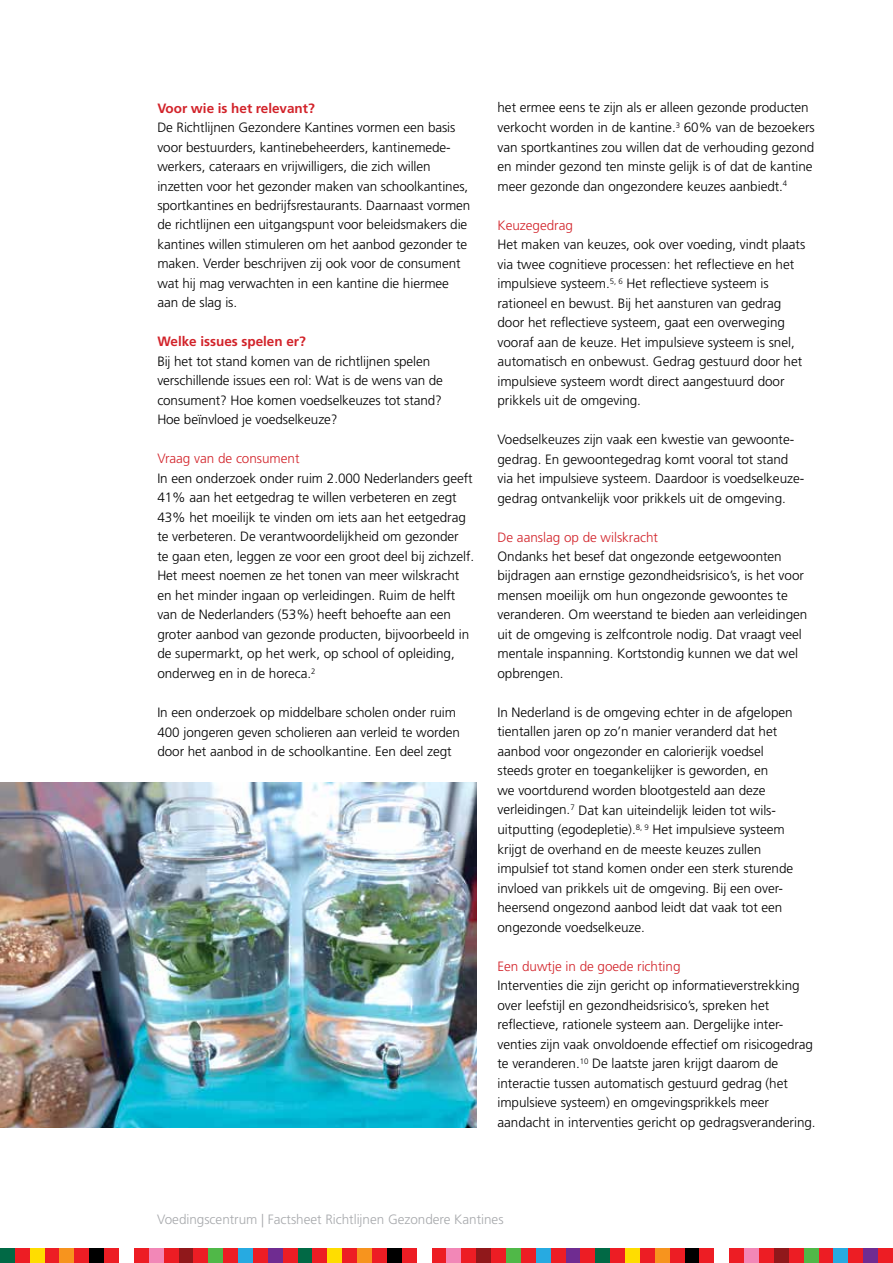
<style>
.page{position:relative;width:893px;height:1263px;background:#fff}
.page>*{position:absolute;margin:0;border:0;box-sizing:border-box;transform-origin:0 0}
.t1{font:300 13.5px/19.5px "Frutiger";letter-spacing:-.005em;color:#000}
.t2{font:300 13.5px "Frutiger";color:#d2232a}
.t3{font:300 13.5px "Frutiger";color:#a7a9ac}
.t4{font:700 13.5px "Frutiger";color:#d2232a}
</style>
<div class="page">
<div style="left:0;top:1248px;width:15px;height:15px;background:#016945"></div>
<div style="left:15px;top:1248px;width:15px;height:15px;background:#ed1d24"></div>
<div style="left:30px;top:1248px;width:15px;height:15px;background:#fd0"></div>
<div style="left:45px;top:1248px;width:15px;height:15px;background:#ed1d24"></div>
<div style="left:60px;top:1248px;width:14px;height:15px;background:#f7941e"></div>
<div style="left:74px;top:1248px;width:15px;height:15px;background:#ed1d24"></div>
<div style="left:89px;top:1248px;width:15px;height:15px;background:#000"></div>
<div style="left:104px;top:1248px;width:15px;height:15px;background:#ed1d24"></div>
<div style="left:134px;top:1248px;width:15px;height:15px;background:#ed1d24"></div>
<div style="left:149px;top:1248px;width:15px;height:15px;background:#f287b7"></div>
<div style="left:164px;top:1248px;width:15px;height:15px;background:#ed1d24"></div>
<div style="left:179px;top:1248px;width:14px;height:15px;background:#90181b"></div>
<div style="left:193px;top:1248px;width:15px;height:15px;background:#ed1d24"></div>
<div style="left:208px;top:1248px;width:15px;height:15px;background:#50b848"></div>
<div style="left:223px;top:1248px;width:15px;height:15px;background:#ed1d24"></div>
<div style="left:238px;top:1248px;width:15px;height:15px;background:#27aae1"></div>
<div style="left:253px;top:1248px;width:15px;height:15px;background:#ed1d24"></div>
<div style="left:268px;top:1248px;width:15px;height:15px;background:#6f2c91"></div>
<div style="left:283px;top:1248px;width:15px;height:15px;background:#ed1d24"></div>
<div style="left:298px;top:1248px;width:15px;height:15px;background:#016945"></div>
<div style="left:313px;top:1248px;width:14px;height:15px;background:#ed1d24"></div>
<div style="left:327px;top:1248px;width:15px;height:15px;background:#fd0"></div>
<div style="left:342px;top:1248px;width:15px;height:15px;background:#ed1d24"></div>
<div style="left:357px;top:1248px;width:15px;height:15px;background:#f7941e"></div>
<div style="left:372px;top:1248px;width:15px;height:15px;background:#ed1d24"></div>
<div style="left:387px;top:1248px;width:15px;height:15px;background:#000"></div>
<div style="left:402px;top:1248px;width:15px;height:15px;background:#ed1d24"></div>
<div style="left:432px;top:1248px;width:14px;height:15px;background:#ed1d24"></div>
<div style="left:446px;top:1248px;width:15px;height:15px;background:#f287b7"></div>
<div style="left:461px;top:1248px;width:15px;height:15px;background:#ed1d24"></div>
<div style="left:476px;top:1248px;width:15px;height:15px;background:#90181b"></div>
<div style="left:491px;top:1248px;width:15px;height:15px;background:#ed1d24"></div>
<div style="left:506px;top:1248px;width:15px;height:15px;background:#50b848"></div>
<div style="left:521px;top:1248px;width:15px;height:15px;background:#ed1d24"></div>
<div style="left:536px;top:1248px;width:15px;height:15px;background:#27aae1"></div>
<div style="left:551px;top:1248px;width:15px;height:15px;background:#ed1d24"></div>
<div style="left:566px;top:1248px;width:14px;height:15px;background:#6f2c91"></div>
<div style="left:580px;top:1248px;width:15px;height:15px;background:#ed1d24"></div>
<div style="left:595px;top:1248px;width:15px;height:15px;background:#016945"></div>
<div style="left:610px;top:1248px;width:15px;height:15px;background:#ed1d24"></div>
<div style="left:625px;top:1248px;width:15px;height:15px;background:#fd0"></div>
<div style="left:640px;top:1248px;width:15px;height:15px;background:#ed1d24"></div>
<div style="left:655px;top:1248px;width:15px;height:15px;background:#f7941e"></div>
<div style="left:670px;top:1248px;width:15px;height:15px;background:#ed1d24"></div>
<div style="left:685px;top:1248px;width:14px;height:15px;background:#000"></div>
<div style="left:699px;top:1248px;width:15px;height:15px;background:#ed1d24"></div>
<div style="left:729px;top:1248px;width:15px;height:15px;background:#ed1d24"></div>
<div style="left:744px;top:1248px;width:15px;height:15px;background:#f287b7"></div>
<div style="left:759px;top:1248px;width:15px;height:15px;background:#ed1d24"></div>
<div style="left:774px;top:1248px;width:15px;height:15px;background:#90181b"></div>
<div style="left:789px;top:1248px;width:15px;height:15px;background:#ed1d24"></div>
<div style="left:804px;top:1248px;width:14px;height:15px;background:#50b848"></div>
<div style="left:818px;top:1248px;width:15px;height:15px;background:#ed1d24"></div>
<div style="left:833px;top:1248px;width:15px;height:15px;background:#27aae1"></div>
<div style="left:848px;top:1248px;width:15px;height:15px;background:#ed1d24"></div>
<div style="left:863px;top:1248px;width:15px;height:15px;background:#6f2c91"></div>
<div style="left:878px;top:1248px;width:15px;height:15px;background:#ed1d24"></div>
<img style="left:0;top:782px;width:476px;height:345px">
<p class="t4" style="left:157px;top:100px;width:159px">Voor wie is het relevant?</p>
<p class="t1" style="left:157px;top:118px;width:314px">De Richtlijnen Gezondere Kantines vormen een basis voor bestuurders, kantinebeheerders, kantinemede&shy;werkers, cateraars en vrijwilligers, die zich willen inzetten voor het gezonder maken van schoolkantines, sportkantines en bedrijfsrestaurants. Daarnaast vormen de richtlijnen een uitgangspunt voor beleidsmakers die kantines willen stimuleren om het aanbod gezonder te maken. Verder beschrijven zij ook voor de consument wat hij mag verwachten in een kantine die hiermee aan de slag is.</p>
<p class="t4" style="left:157px;top:334px;width:150px">Welke issues spelen er?</p>
<p class="t1" style="left:157px;top:352px;width:287px">Bij het tot stand komen van de richtlijnen spelen verschillende issues een rol: Wat is de wens van de consument? Hoe komen voedselkeuzes tot stand?<br>Hoe beïnvloed je voedselkeuze?</p>
<p class="t2" style="left:157px;top:451px;width:144px">Vraag van de consument</p>
<p class="t1" style="left:157px;top:469px;width:319px">In een onderzoek onder ruim 2.000 Nederlanders geeft 41% aan het eetgedrag te willen verbeteren en zegt 43% het moeilijk te vinden om iets aan het eetgedrag te verbeteren. De verantwoordelijkheid om gezonder<br>te gaan eten, leggen ze voor een groot deel bij zichzelf.<br>Het meest noemen ze het tonen van meer wilskracht en het minder ingaan op verleidingen. Ruim de helft van de Nederlanders (53%) heeft behoefte aan een groter aanbod van gezonde producten, bijvoorbeeld in de supermarkt, op het werk, op school of opleiding, onderweg en in de horeca.<sup>2</sup></p>
<p class="t1" style="left:157px;top:703px;width:304px">In een onderzoek op middelbare scholen onder ruim<br>400 jongeren geven scholieren aan verleid te worden door het aanbod in de schoolkantine. Een deel zegt</p>
<p class="t1" style="left:497px;top:98px;width:319px">het ermee eens te zijn als er alleen gezonde producten verkocht worden in de kantine.<sup>3</sup> 60% van de bezoekers van sportkantines zou willen dat de verhouding gezond en minder gezond ten minste gelijk is of dat de kantine meer gezonde dan ongezondere keuzes aanbiedt.<sup>4</sup></p>
<p class="t2" style="left:497px;top:217px;width:77px">Keuzegedrag</p>
<p class="t1" style="left:497px;top:235px;width:309px">Het maken van keuzes, ook over voeding, vindt plaats via twee cognitieve processen: het reflectieve en het impulsieve systeem.<sup>5,</sup> <sup>6</sup> Het reflectieve systeem is rationeel en bewust. Bij het aansturen van gedrag door het reflectieve systeem, gaat een overweging vooraf aan de keuze. Het impulsieve systeem is snel, automatisch en onbewust. Gedrag gestuurd door het impulsieve systeem wordt direct aangestuurd door prikkels uit de omgeving.</p>
<p class="t1" style="left:497px;top:430px;width:308px">Voedselkeuzes zijn vaak een kwestie van gewoonte&shy;gedrag. En gewoontegedrag komt vooral tot stand via het impulsieve systeem. Daardoor is voedselkeuze&shy;gedrag ontvankelijk voor prikkels uit de omgeving.</p>
<p class="t2" style="left:497px;top:529px;width:162px">De aanslag op de wilskracht</p>
<p class="t1" style="left:497px;top:547px;width:311px">Ondanks het besef dat ongezonde eetgewoonten bijdragen aan ernstige gezondheidsrisico’s, is het voor mensen moeilijk om hun ongezonde gewoontes te veranderen. Om weerstand te bieden aan verleidingen uit de omgeving is zelfcontrole nodig. Dat vraagt veel mentale inspanning. Kortstondig kunnen we dat wel opbrengen.</p>
<p class="t1" style="left:497px;top:703px;width:297px">In Nederland is de omgeving echter in de afgelopen tientallen jaren op zo’n manier veranderd dat het aanbod voor ongezonder en calorierijk voedsel steeds groter en toegankelijker is geworden, en<br>we voortdurend worden blootgesteld aan deze verleidingen.<sup>7</sup> Dat kan uiteindelijk leiden tot wils&shy;uitputting (egodepletie).<sup>8,</sup> <sup>9</sup> Het impulsieve systeem krijgt de overhand en de meeste keuzes zullen impulsief tot stand komen onder een sterk sturende invloed van prikkels uit de omgeving. Bij een over&shy;heersend ongezond aanbod leidt dat vaak tot een ongezonde voedselkeuze.</p>
<p class="t2" style="left:497px;top:958px;width:184px">Een duwtje in de goede richting</p>
<p class="t1" style="left:497px;top:976px;width:320px">Interventies die zijn gericht op informatieverstrekking over leefstijl en gezondheidsrisico’s, spreken het reflectieve, rationele systeem aan. Dergelijke inter&shy;venties zijn vaak onvoldoende effectief om risicogedrag te veranderen.<sup>10</sup> De laatste jaren krijgt daarom de interactie tussen automatisch gestuurd gedrag (het impulsieve systeem) en omgevingsprikkels meer aandacht in interventies gericht op gedragsverandering.</p>
<p class="t3" style="left:157px;top:1212px;width:348px">Voedingscentrum | Factsheet Richtlijnen Gezondere Kantines</p>
</div>
